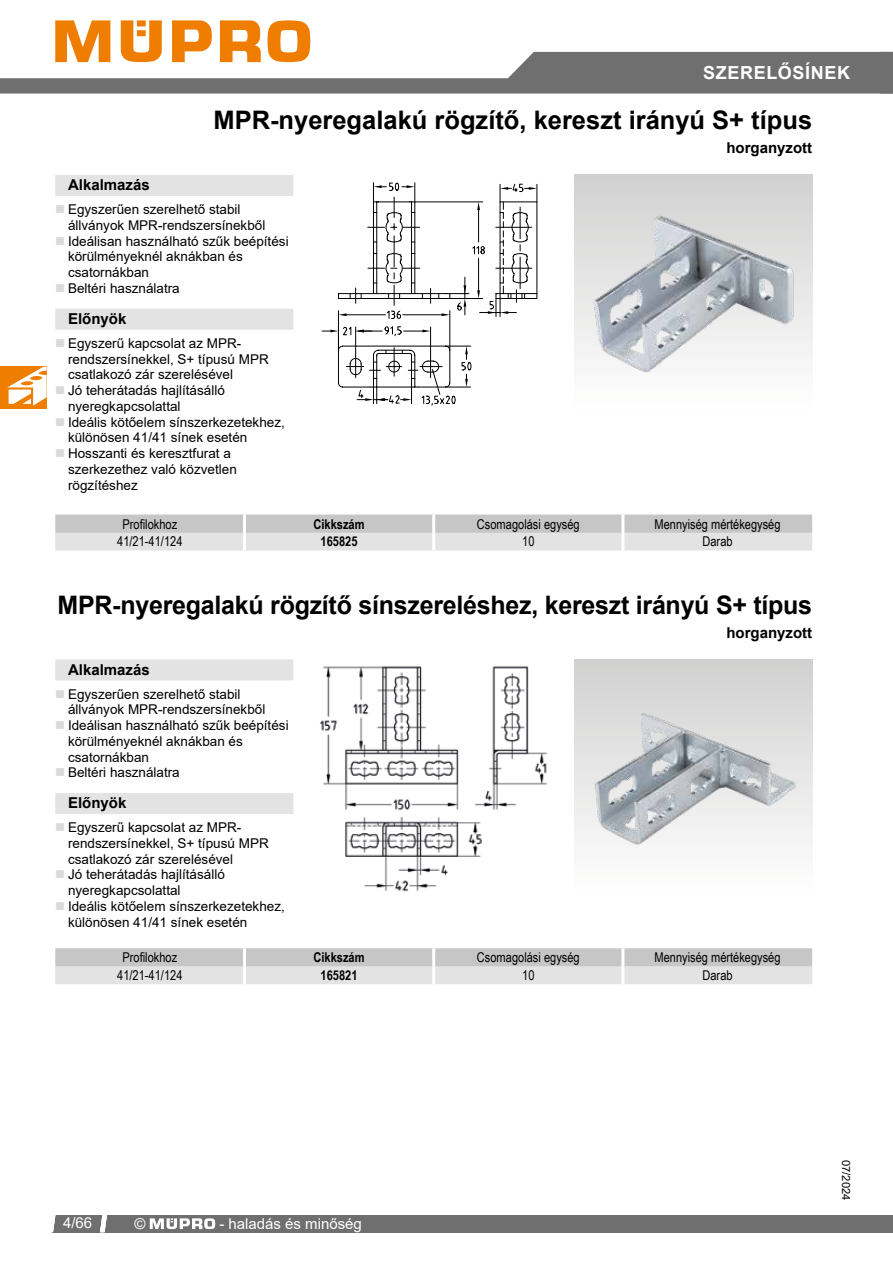
<style>
.page{position:relative;width:893px;height:1263px;background:#fff}
.page>*{position:absolute;margin:0;border:0;box-sizing:border-box;transform-origin:0 0}
.t1{font:700 25.5px "Arial";letter-spacing:-.01em;color:#000}
.t2{font:700 18px "Arial";letter-spacing:.035em;color:#fff}
.t3{font:700 15px "Arial";color:#000}
.t4{font:15px "Arial";color:#fff}
.t5{font:13.5px/15.8px "Arial";color:#000}
.t6{font:13.5px "Arial Narrow";color:#000}
.t7{font:700 13.5px "Arial Narrow";color:#000}
.t8{font:11.25px "Arial";color:#000}
</style>
<div class="page">
<svg style="left:0;top:20px;width:893px;height:74px"></svg>
<div style="left:51px;top:1215px;width:842px;height:17px;background:#706f6f"></div>
<svg style="left:51px;top:1215px;width:4px;height:17px"></svg>
<svg style="left:100px;top:1215px;width:7px;height:17px"></svg>
<svg style="left:150px;top:1218px;width:65px;height:11px"></svg>
<div style="left:55px;top:175px;width:238px;height:21px;background:#e3e3e3"></div>
<div style="left:55px;top:309px;width:238px;height:21px;background:#e3e3e3"></div>
<img style="left:574px;top:175px;width:238px;height:198px">
<svg style="left:322px;top:182px;width:216px;height:224px"></svg>
<svg style="left:55px;top:514px;width:757px;height:36px;background:#d4d4d4"></svg>
<hr style="left:243px;top:514px;width:3px;height:19px;background:#fff">
<hr style="left:432px;top:514px;width:3px;height:19px;background:#fff">
<hr style="left:621px;top:514px;width:3px;height:19px;background:#fff">
<hr style="left:243px;top:533px;width:3px;height:17px;background:#fff">
<hr style="left:432px;top:533px;width:3px;height:17px;background:#fff">
<hr style="left:621px;top:533px;width:3px;height:17px;background:#fff">
<div style="left:55px;top:659px;width:238px;height:21px;background:#e3e3e3"></div>
<div style="left:55px;top:793px;width:238px;height:21px;background:#e3e3e3"></div>
<img style="left:574px;top:659px;width:238px;height:187px">
<img style="left:319px;top:666px;width:228px;height:226px">
<svg style="left:55px;top:948px;width:757px;height:36px;background:#d4d4d4"></svg>
<hr style="left:243px;top:948px;width:3px;height:19px;background:#fff">
<hr style="left:432px;top:948px;width:3px;height:19px;background:#fff">
<hr style="left:621px;top:948px;width:3px;height:19px;background:#fff">
<hr style="left:243px;top:967px;width:3px;height:17px;background:#fff">
<hr style="left:432px;top:967px;width:3px;height:17px;background:#fff">
<hr style="left:621px;top:967px;width:3px;height:17px;background:#fff">
<div style="left:0;top:367px;width:47px;height:42px;background:#ef7d00"></div>
<svg style="left:7px;top:367px;width:40px;height:39px"></svg>
<h2 class="t2" style="left:703px;top:60px;width:148px">SZERELŐSÍNEK</h2>
<h1 class="t1" style="left:213px;top:102px;width:600px">MPR-nyeregalakú rögzítő, kereszt irányú S+ típus</h1>
<p class="t3" style="left:726px;top:138px;width:87px">horganyzott</p>
<p class="t3" style="left:68px;top:174px;width:83px">Alkalmazás</p>
<p class="t5" style="left:68px;top:201px;width:222px">Egyszerűen szerelhető stabil állványok MPR-rendszersínekből<br>Ideálisan használható szűk beépítési körülményeknél aknákban és csatornákban<br>Beltéri használatra</p>
<p class="t3" style="left:68px;top:308px;width:60px">Előnyök</p>
<p class="t5" style="left:68px;top:335px;width:218px">Egyszerű kapcsolat az MPR&shy;rendszersínekkel, S+ típusú MPR csatlakozó zár szerelésével<br>Jó teherátadás hajlításálló nyeregkapcsolattal<br>Ideális kötőelem sínszerkezetekhez, különösen 41/41 sínek esetén<br>Hosszanti és keresztfurat a szerkezethez való közvetlen rögzítéshez</p>
<p class="t6" style="left:122px;top:514px;width:56px">Profilokhoz</p>
<p class="t7" style="left:314px;top:514px;width:53px">Cikkszám</p>
<p class="t6" style="left:477px;top:514px;width:104px">Csomagolási egység</p>
<p class="t6" style="left:654px;top:514px;width:128px">Mennyiség mértékegység</p>
<p class="t6" style="left:117px;top:531px;width:67px">41/21-41/124</p>
<p class="t7" style="left:321px;top:531px;width:38px">165825</p>
<p class="t6" style="left:522px;top:531px;width:14px">10</p>
<p class="t6" style="left:702px;top:531px;width:32px">Darab</p>
<h1 class="t1" style="left:58px;top:587px;width:756px">MPR-nyeregalakú rögzítő sínszereléshez, kereszt irányú S+ típus</h1>
<p class="t3" style="left:726px;top:622px;width:87px">horganyzott</p>
<p class="t3" style="left:68px;top:659px;width:83px">Alkalmazás</p>
<p class="t5" style="left:68px;top:686px;width:222px">Egyszerűen szerelhető stabil állványok MPR-rendszersínekből<br>Ideálisan használható szűk beépítési körülményeknél aknákban és csatornákban<br>Beltéri használatra</p>
<p class="t3" style="left:68px;top:792px;width:60px">Előnyök</p>
<p class="t5" style="left:68px;top:819px;width:218px">Egyszerű kapcsolat az MPR&shy;rendszersínekkel, S+ típusú MPR csatlakozó zár szerelésével<br>Jó teherátadás hajlításálló nyeregkapcsolattal<br>Ideális kötőelem sínszerkezetekhez, különösen 41/41 sínek esetén</p>
<p class="t6" style="left:122px;top:948px;width:56px">Profilokhoz</p>
<p class="t7" style="left:314px;top:947px;width:53px">Cikkszám</p>
<p class="t6" style="left:477px;top:948px;width:104px">Csomagolási egység</p>
<p class="t6" style="left:654px;top:948px;width:128px">Mennyiség mértékegység</p>
<p class="t6" style="left:117px;top:965px;width:67px">41/21-41/124</p>
<p class="t7" style="left:321px;top:965px;width:38px">165821</p>
<p class="t6" style="left:522px;top:965px;width:14px">10</p>
<p class="t6" style="left:702px;top:965px;width:32px">Darab</p>
<p class="t4" style="left:63px;top:1213px;width:31px">4/66</p>
<p class="t4" style="left:135px;top:1213px;width:13px">©</p>
<p class="t4" style="left:219px;top:1213px;width:144px">- haladás és minőség</p>
<p class="t8" style="left:854px;top:1160px;width:42px;rotate:90deg">07/2024</p>
</div>
